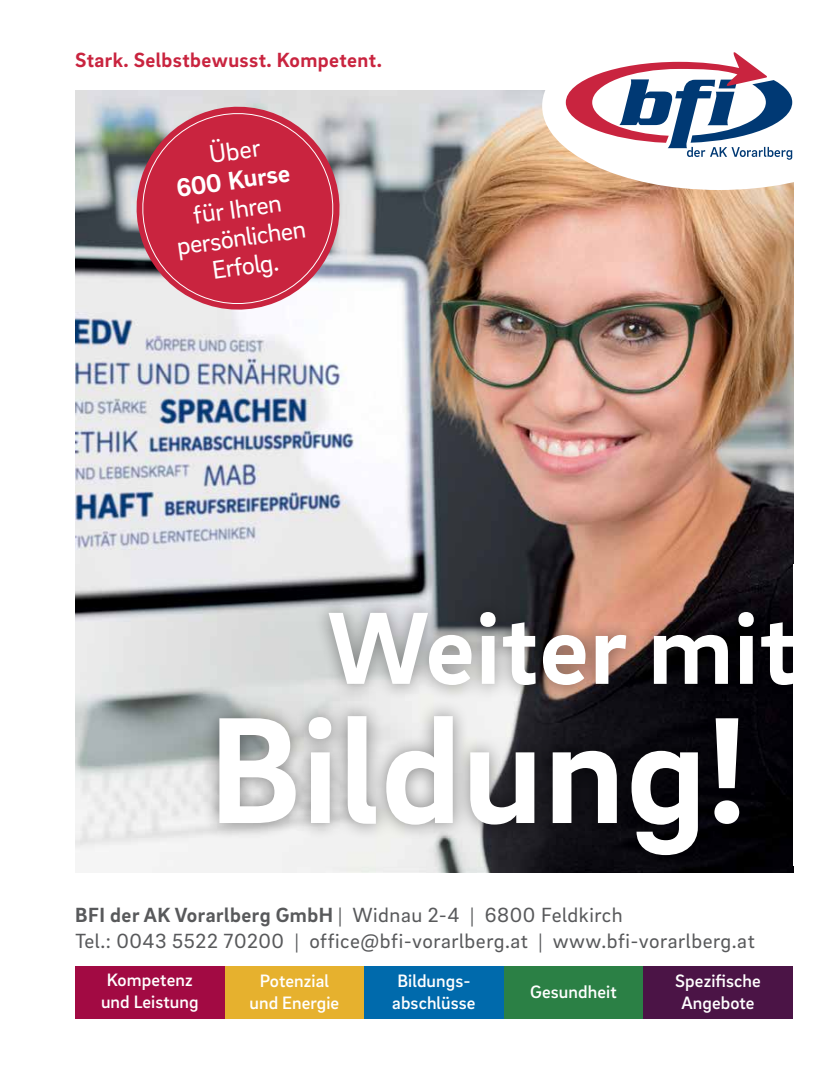
<style>
.page{position:relative;width:833px;height:1081px;background:#fff}
.page>*{position:absolute;margin:0;border:0;box-sizing:border-box;transform-origin:0 0}
.t1{font:700 154.88px "Brix Sans";letter-spacing:.01em;color:#fff}
.t2{font:700 105px "Brix Sans";letter-spacing:.01em;color:#fff}
.t3{font:26.25px/28.9px "Brix Sans";color:#fff;text-align:center}
.t4{font:700 26.25px "Brix Sans";color:#fff}
.t5{font:21px/25.2px "Brix Sans";letter-spacing:.025em;color:#58595b}
.t6{font:700 21px "Brix Sans";letter-spacing:.02em;color:#c9243f}
.t7{font:500 18.38px/22px "Brix Sans";letter-spacing:.005em;color:#fff;text-align:center}
.s1{font-weight:700}
</style>
<div class="page">
<img style="left:75px;top:91px;width:718px;height:781px">
<svg style="left:542px;top:90px;width:252px;height:100px"></svg>
<svg style="left:566px;top:52px;width:226px;height:108px"></svg>
<div style="left:643px;top:966px;width:149px;height:59px;background:#4b1446"></div>
<div style="left:504px;top:966px;width:139px;height:59px;background:#2b8045"></div>
<div style="left:364px;top:966px;width:140px;height:59px;background:#006aac"></div>
<div style="left:225px;top:966px;width:139px;height:59px;background:#e6b12e"></div>
<div style="left:75px;top:966px;width:149px;height:59px;background:#a20a43"></div>
<div style="left:64px;top:1019px;width:740px;height:6px;background:#fff"></div>
<div style="left:202px;top:596px;width:602px;height:276px;background:#000;opacity:.45"></div>
<div style="left:793px;top:564px;width:11px;height:301px;background:#fff"></div>
<svg style="left:123px;top:93px;width:230px;height:230px"></svg>
<svg style="left:130px;top:101px;width:216px;height:215px;background:#c95a6d"></svg>
<p class="t6" style="left:75px;top:47px;width:308px">Stark. Selbstbewusst. Kompetent.</p>
<p class="t3" style="left:207px;top:139px;width:53px;rotate:-8deg">Über</p>
<p class="t4" style="left:174px;top:171px;width:116px;rotate:-8deg">600 Kurse</p>
<p class="t3" style="left:171px;top:202px;width:132px;rotate:-8deg">für Ihren persönlichen<br>Erfolg.</p>
<h2 class="t2" style="left:327px;top:580px;width:470px">Weiter mit</h2>
<h1 class="t1" style="left:209px;top:669px;width:538px">Bildung!</h1>
<p class="t5" style="left:75px;top:902px;width:681px"><span class="s1">BFI der AK Vorarlberg GmbH</span> | Widnau 2-4 | 6800 Feldkirch<br>Tel.: 0043 5522 70200 | office@bfi-vorarlberg.at | www.bfi-vorarlberg.at</p>
<p class="t7" style="left:101px;top:968px;width:99px">Kompetenz und Leistung</p>
<p class="t7" style="left:249px;top:969px;width:91px">Potenzial und Energie</p>
<p class="t7" style="left:392px;top:969px;width:85px;text-align:left">Bildungs&shy;abschlüsse</p>
<p class="t7" style="left:530px;top:980px;width:88px">Gesundheit</p>
<p class="t7" style="left:675px;top:969px;width:87px">Spezifische<br>Angebote</p>
</div>
